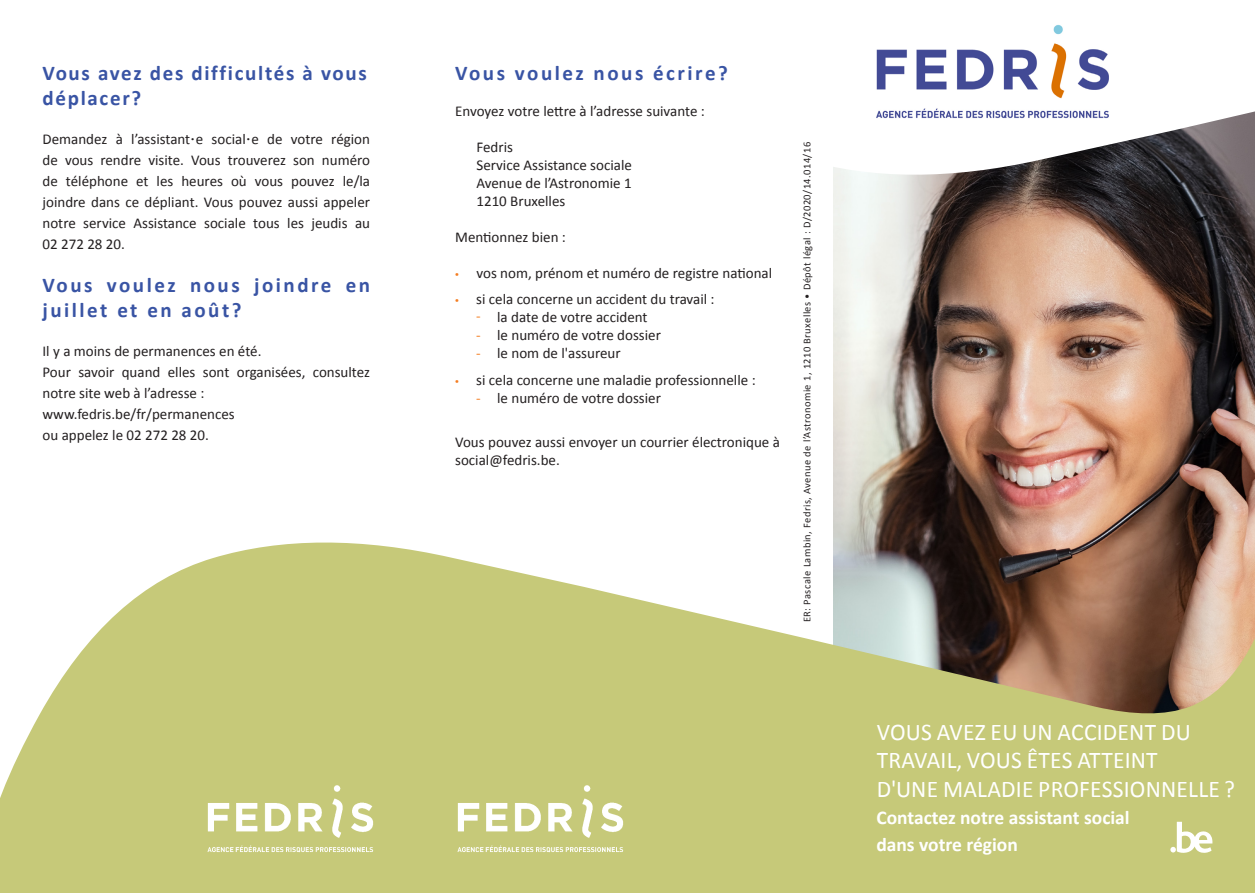
<style>
.page{position:relative;width:1255px;height:893px;background:#fff}
.page>*{position:absolute;margin:0;border:0;box-sizing:border-box;transform-origin:0 0}
.t1{font:24px/28.5px "Calibri";letter-spacing:.01em;color:#fff}
.t2{font:700 21px/25.2px "Calibri";letter-spacing:.115em;color:#3954a4}
.t3{font:700 21px/25.2px "Calibri";letter-spacing:.08em;color:#3954a4}
.t4{font:700 19.5px "Calibri";color:#fff}
.t5{font:15px/21px "Calibri";color:#231f20}
.t6{font:10.5px "Calibri";letter-spacing:.04em;color:#231f20}
.s1{font-family:"Trebuchet MS"}
.s2{font-family:"Myriad Pro";font-size:13.5px;color:#f47d21}
.s3{color:#f47d21}
</style>
<div class="page">
<img style="left:833px;top:180px;width:421px;height:357px">
<svg style="left:0;top:537px;width:1254px;height:356px;background:#c3c285"></svg>
<svg style="left:833px;top:111px;width:421px;height:69px"></svg>
<svg style="left:1170px;top:822px;width:42px;height:31px"></svg>
<img style="left:205px;top:785px;width:170px;height:69px">
<img style="left:455px;top:785px;width:170px;height:69px">
<img style="left:864px;top:25px;width:255px;height:98px">
<p class="t3" style="left:43px;top:60px;width:326px">Vous avez des difficultés à vous déplacer?</p>
<p class="t5" style="left:43px;top:128px;width:329px;text-align:justify">Demandez à l’assistant<span class="s1">·</span>e social<span class="s1">·</span>e de votre région de vous rendre visite. Vous trouverez son numéro de téléphone et les heures où vous pouvez le/la joindre dans ce dépliant. Vous pouvez aussi appeler notre service Assistance sociale tous les jeudis au 02 272 28 20.</p>
<p class="t2" style="left:43px;top:272px;width:329px">Vous voulez nous joindre en juillet et en août?</p>
<p class="t5" style="left:43px;top:341px;width:220px">Il y a moins de permanences en été.</p>
<p class="t5" style="left:43px;top:362px;width:329px">Pour savoir quand elles sont organisées, consultez notre site web à l’adresse :</p>
<p class="t5" style="left:43px;top:404px;width:194px">www.fedris.be/fr/permanences</p>
<p class="t5" style="left:43px;top:425px;width:168px">ou appelez le 02 272 28 20.</p>
<p class="t2" style="left:455px;top:60px;width:274px">Vous voulez nous écrire?</p>
<p class="t5" style="left:455px;top:100px;width:251px">Envoyez votre lettre à l’adresse suivante :</p>
<p class="t5" style="left:476px;top:136px;width:38px">Fedris</p>
<p class="t5" style="left:476px;top:154px;width:157px">Service Assistance sociale</p>
<p class="t5" style="left:476px;top:172px;width:157px">Avenue de l’Astronomie 1</p>
<p class="t5" style="left:476px;top:190px;width:90px">1210 Bruxelles</p>
<p class="t5" style="left:455px;top:226px;width:112px">Mentionnez bien :</p>
<p class="t5" style="left:455px;top:262px;width:318px"><span class="s2">•</span> vos nom, prénom et numéro de registre national</p>
<p class="t5" style="left:455px;top:289px;width:261px"><span class="s2">•</span> si cela concerne un accident du travail :</p>
<p class="t5" style="left:476px;top:307px;width:173px"><span class="s3">-</span> la date de votre accident</p>
<p class="t5" style="left:476px;top:325px;width:186px"><span class="s3">-</span> le numéro de votre dossier</p>
<p class="t5" style="left:476px;top:343px;width:146px"><span class="s3">-</span> le nom de l'assureur</p>
<p class="t5" style="left:455px;top:369px;width:302px"><span class="s2">•</span> si cela concerne une maladie professionnelle :</p>
<p class="t5" style="left:476px;top:387px;width:186px"><span class="s3">-</span> le numéro de votre dossier</p>
<p class="t5" style="left:455px;top:433px;width:326px;line-height:18px">Vous pouvez aussi envoyer un courrier électronique à social@fedris.be.</p>
<p class="t6" style="left:800px;top:622px;width:482px;rotate:-90deg">ER: Pascale Lambin, Fedris, Avenue de l’Astronomie 1, 1210 Bruxelles • Dépôt légal : D/2020/14.014/16</p>
<p class="t1" style="left:876px;top:718px;width:315px">VOUS AVEZ EU UN ACCIDENT DU<br>TRAVAIL, VOUS ÊTES ATTEINT</p>
<p class="t1" style="left:876px;top:775px;width:360px">D'UNE MALADIE PROFESSIONNELLE ?</p>
<p class="t4" style="left:876px;top:805px;width:255px">Contactez notre assistant social</p>
<p class="t4" style="left:876px;top:832px;width:143px">dans votre région</p>
</div>
